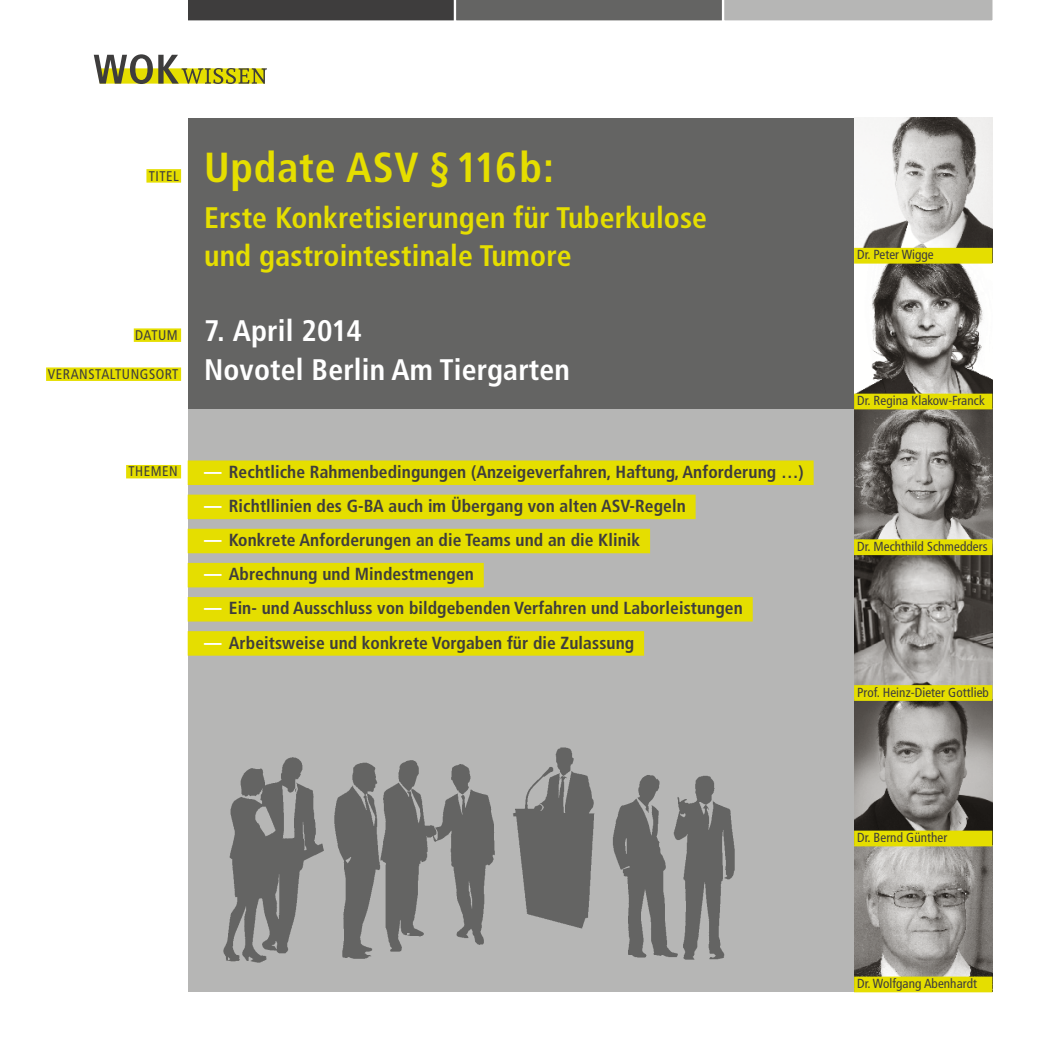
<style>
.page{position:relative;width:1042px;height:1042px;background:#fff}
.page>*{position:absolute;margin:0;border:0;box-sizing:border-box;transform-origin:0 0}
.t1{font:700 condensed 42px "Frutiger";letter-spacing:.02em;color:#e5de00}
.t2{font:700 condensed 29.75px/38.5px "Frutiger";letter-spacing:.005em;color:#e5de00}
.t3{font:700 condensed 29.75px/38.5px "Frutiger";letter-spacing:.005em;color:#fff}
.t4{font:700 condensed 17.5px "Frutiger";letter-spacing:.005em;color:#3e3d3d}
.t5{font:condensed 14px "Frutiger";letter-spacing:.04em;color:#3e3d3d}
.t6{font:condensed 13.12px "Frutiger";letter-spacing:.005em;color:#3e3d3d}
.s1{font-weight:900;color:#fff}
</style>
<div class="page">
<svg style="left:188px;top:0;width:805px;height:21px;background:#777776"></svg>
<div style="left:188px;top:118px;width:804px;height:292px;background:#646463"></div>
<div style="left:188px;top:410px;width:804px;height:582px;background:#b6b6b5"></div>
<div style="left:146px;top:169px;width:35px;height:14px;background:#e5de00"></div>
<div style="left:134px;top:328px;width:47px;height:14px;background:#e5de00"></div>
<div style="left:46px;top:367px;width:135px;height:14px;background:#e5de00"></div>
<div style="left:126px;top:465px;width:55px;height:13px;background:#e5de00"></div>
<img style="left:854px;top:118px;width:138px;height:130px">
<svg style="left:854px;top:264px;width:138px;height:130px;background:#969491"></svg>
<svg style="left:854px;top:409px;width:138px;height:130px;background:#7c7975"></svg>
<svg style="left:854px;top:555px;width:138px;height:130px"></svg>
<img style="left:854px;top:701px;width:138px;height:129px">
<svg style="left:854px;top:846px;width:138px;height:130px"></svg>
<div style="left:188px;top:460px;width:625px;height:25px;background:#e5de00"></div>
<div style="left:188px;top:495px;width:507px;height:24px;background:#e5de00"></div>
<div style="left:188px;top:529px;width:462px;height:24px;background:#e5de00"></div>
<div style="left:188px;top:563px;width:296px;height:24px;background:#e5de00"></div>
<div style="left:188px;top:597px;width:565px;height:24px;background:#e5de00"></div>
<div style="left:188px;top:631px;width:456px;height:25px;background:#e5de00"></div>
<div style="left:854px;top:394px;width:138px;height:15px;background:#e5de00"></div>
<div style="left:854px;top:248px;width:138px;height:16px;background:#e5de00"></div>
<div style="left:854px;top:539px;width:138px;height:16px;background:#e5de00"></div>
<div style="left:854px;top:685px;width:138px;height:16px;background:#e5de00"></div>
<div style="left:854px;top:830px;width:138px;height:16px;background:#e5de00"></div>
<div style="left:854px;top:976px;width:138px;height:16px;background:#e5de00"></div>
<img style="left:223px;top:747px;width:512px;height:216px">
<svg style="left:94px;top:54px;width:173px;height:30px"></svg>
<p class="t5" style="left:149px;top:168px;width:32px">Titel</p>
<p class="t5" style="left:135px;top:327px;width:44px">Dat um</p>
<p class="t5" style="left:48px;top:366px;width:130px">Veranstaltungsort</p>
<h1 class="t1" style="left:204px;top:143px;width:351px">Update ASV §116b:</h1>
<h2 class="t2" style="left:204px;top:198px;width:505px">Erste Konkretisierungen für Tuberkulose und gastrointestinale Tumore</h2>
<h2 class="t3" style="left:204px;top:312px;width:367px">7. April 2014<br>Novotel Berlin Am Tiergarten</h2>
<p class="t5" style="left:128px;top:463px;width:51px">Themen</p>
<p class="t4" style="left:204px;top:461px;width:601px"><span class="s1">—</span> Rechtliche Rahmenbedingungen (Anzeigeverfahren, Haftung, Anforderung …)</p>
<p class="t4" style="left:204px;top:495px;width:483px"><span class="s1">—</span> Richtllinien des G-BA auch im Übergang von alten ASV-Regeln</p>
<p class="t4" style="left:204px;top:530px;width:437px"><span class="s1">—</span> Konkrete Anforderungen an die Teams und an die Klinik</p>
<p class="t4" style="left:204px;top:564px;width:271px"><span class="s1">—</span> Abrechnung und Mindestmengen</p>
<p class="t4" style="left:204px;top:598px;width:540px"><span class="s1">—</span> Ein- und Ausschluss von bildgebenden Verfahren und Laborleistungen</p>
<p class="t4" style="left:204px;top:632px;width:431px"><span class="s1">—</span> Arbeitsweise und konkrete Vorgaben für die Zulassung</p>
<p class="t6" style="left:857px;top:247px;width:78px">Dr. Peter Wigge</p>
<p class="t6" style="left:857px;top:393px;width:129px">Dr. Regina Klakow-Franck</p>
<p class="t6" style="left:857px;top:539px;width:132px">Dr. Mechthild Schmedders</p>
<p class="t6" style="left:857px;top:684px;width:133px">Prof. Heinz-Dieter Gottlieb</p>
<p class="t6" style="left:857px;top:830px;width:92px">Dr. Bernd Günther</p>
<p class="t6" style="left:857px;top:976px;width:121px">Dr. Wolfgang Abenhardt</p>
</div>
